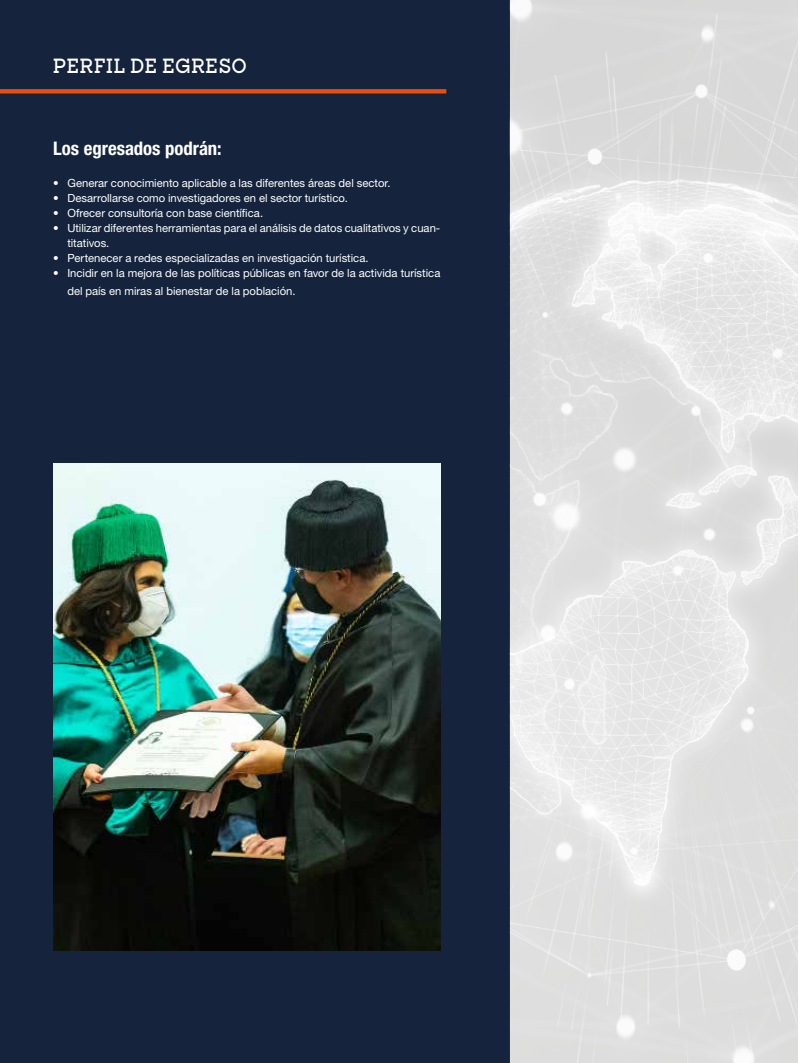
<style>
.page{position:relative;width:798px;height:1063px;background:#fff}
.page>*{position:absolute;margin:0;border:0;box-sizing:border-box;transform-origin:0 0}
.t1{font:600 20px "Sharp Slab";letter-spacing:.045em;color:#fff;scale:.9 1}
.t2{font:700 condensed 18.75px "Helvetica Neue";color:#fff}
.t3{font:11.25px/15px "Helvetica Neue";color:#fff}
</style>
<div class="page">
<div style="left:0;top:0;width:509px;height:1063px;background:#15243c"></div>
<img style="left:509px;top:0;width:288px;height:1063px">
<div style="left:0;top:89px;width:446px;height:5px;background:#e84e0f"></div>
<img style="left:53px;top:463px;width:387px;height:488px">
<h1 class="t1" style="left:53px;top:52px;width:217px">PERFIL DE EGRESO</h1>
<h2 class="t2" style="left:53px;top:137px;width:170px">Los egresados podrán:</h2>
<p class="t3" style="left:53px;top:176px;width:339px">• Generar conocimiento aplicable a las diferentes áreas del sector.</p>
<p class="t3" style="left:53px;top:191px;width:296px">• Desarrollarse como investigadores en el sector turístico.</p>
<p class="t3" style="left:53px;top:206px;width:211px">• Ofrecer consultoría con base científica.</p>
<p class="t3" style="left:67px;top:221px;width:374px;text-indent:-14px">• Utilizar diferentes herramientas para el análisis de datos cualitativos y cuan&shy;titativos.</p>
<p class="t3" style="left:53px;top:251px;width:317px">• Pertenecer a redes especializadas en investigación turística.</p>
<p class="t3" style="left:67px;top:264px;width:374px;line-height:17.5px;text-indent:-14px">• Incidir en la mejora de las políticas públicas en favor de la activida turística del país en miras al bienestar de la población.</p>
</div>
